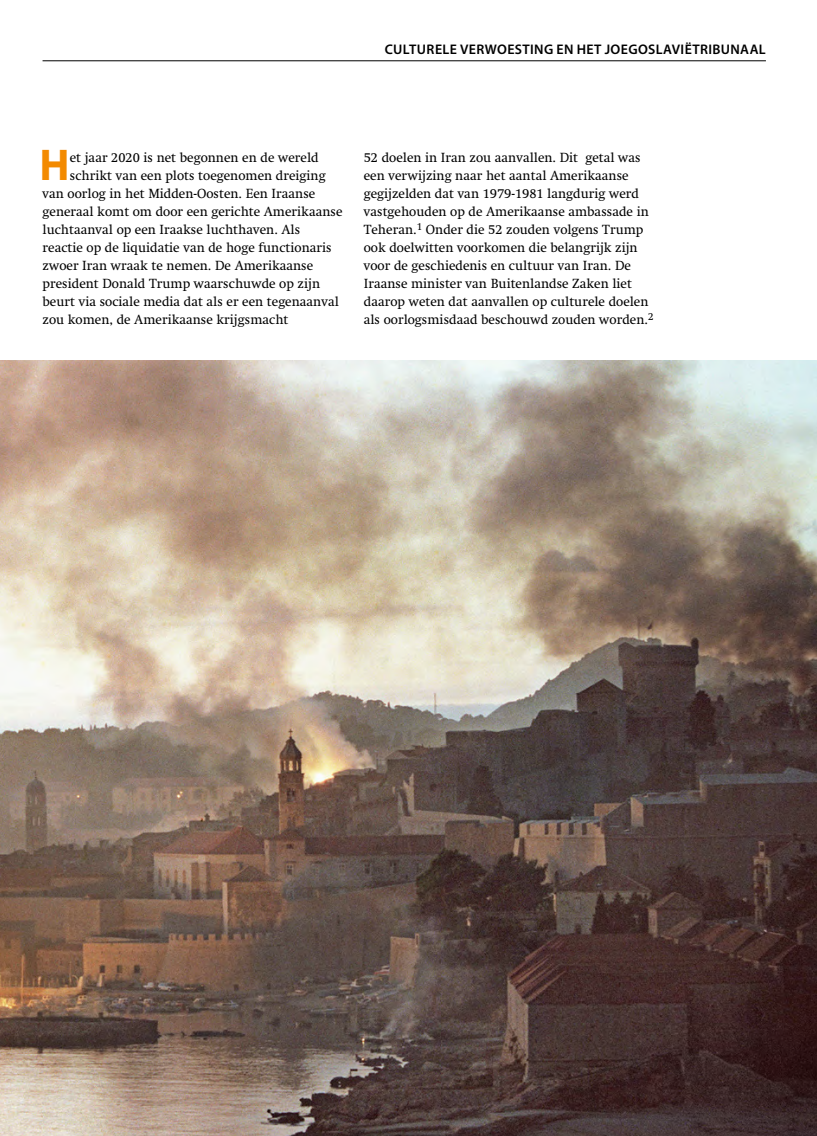
<style>
.page{position:relative;width:817px;height:1136px;background:#fff}
.page>*{position:absolute;margin:0;border:0;box-sizing:border-box;transform-origin:0 0}
.t1{font:700 44.7px "Myriad Pro";color:#f38a00}
.t2{font:600 13.95px "Myriad Pro";letter-spacing:.03em;color:#000}
.t3{font:13.5px/18px "Swift LT Std";color:#000}
</style>
<div class="page">
<hr style="left:43px;top:60px;width:722px;height:1px;background:#000">
<img style="left:0;top:360px;width:816px;height:775px">
<p class="t2" style="left:385px;top:40px;width:382px">CULTURELE VERWOESTING EN HET JOEGOSLAVIËTRIBUNAAL</p>
<h1 class="t1" style="left:40px;top:136px;width:32px">H</h1>
<p class="t3" style="left:70px;top:149px;width:250px">et jaar 2020 is net begonnen en de wereld</p>
<p class="t3" style="left:70px;top:167px;width:257px">schrikt van een plots toegenomen dreiging</p>
<p class="t3" style="left:43px;top:185px;width:274px">van oorlog in het Midden-Oosten. Een Iraanse</p>
<p class="t3" style="left:43px;top:203px;width:301px">generaal komt om door een gerichte Amerikaanse</p>
<p class="t3" style="left:43px;top:221px;width:259px">luchtaanval op een Iraakse luchthaven. Als</p>
<p class="t3" style="left:43px;top:239px;width:291px">reactie op de liquidatie van de hoge functionaris</p>
<p class="t3" style="left:43px;top:257px;width:272px">zwoer Iran wraak te nemen. De Amerikaanse</p>
<p class="t3" style="left:43px;top:275px;width:279px">president Donald Trump waarschuwde op zijn</p>
<p class="t3" style="left:43px;top:293px;width:298px">beurt via sociale media dat als er een tegenaanval</p>
<p class="t3" style="left:43px;top:311px;width:247px">zou komen, de Amerikaanse krijgsmacht</p>
<p class="t3" style="left:364px;top:149px;width:291px">52 doelen in Iran zou aanvallen. Dit getal was een verwijzing naar het aantal Amerikaanse gegijzelden dat van 1979-1981 langdurig werd vastgehouden op de Amerikaanse ambassade in Teheran.<sup>1</sup> Onder die 52 zouden volgens Trump ook doelwitten voorkomen die belangrijk zijn voor de geschiedenis en cultuur van Iran. De Iraanse minister van Buitenlandse Zaken liet daarop weten dat aanvallen op culturele doelen als oorlogsmisdaad beschouwd zouden worden.<sup>2</sup></p>
</div>
